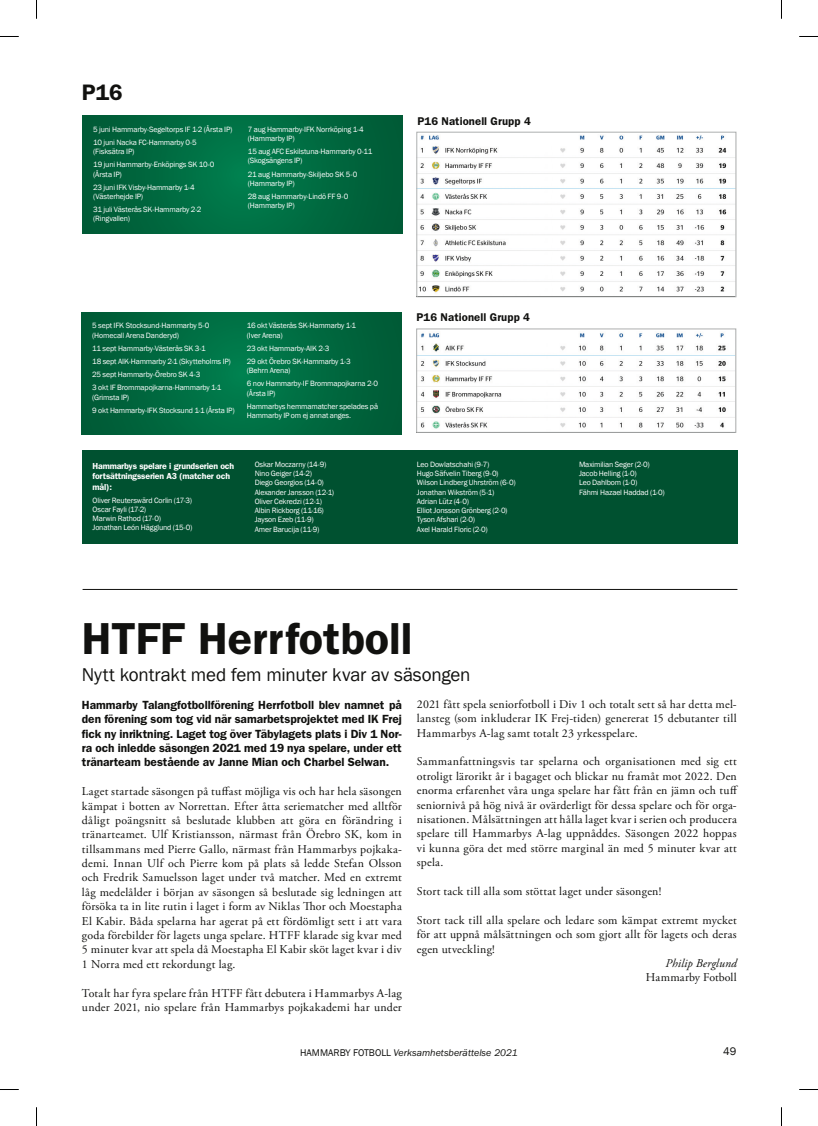
<style>
.page{position:relative;width:818px;height:1126px;background:#fff}
.page>*{position:absolute;margin:0;border:0;box-sizing:border-box;transform-origin:0 0}
.t1{font:600 45px "Franklin Gothic";color:#11110f}
.t2{font:600 22.5px "Franklin Gothic";color:#11110f}
.t3{font:19px "Franklin Gothic";letter-spacing:-.01em;color:#11110f}
.t4{font:11.88px/14.4px "Adobe Garamond Pro";letter-spacing:.02em;color:#11110f;text-align:justify}
.t5{font:600 11.88px/14.4px "Franklin Gothic";color:#11110f;text-align:justify}
.t6{font:italic 11.88px "Adobe Garamond Pro";letter-spacing:.01em;color:#11110f}
.t7{font:600 11.25px "Franklin Gothic";letter-spacing:.01em;color:#11110f}
.t8{font:11.25px "Franklin Gothic";color:#11110f}
.t9{font:italic 10px "Franklin Gothic";color:#11110f}
.t10{font:600 8.75px/10.5px "Franklin Gothic";letter-spacing:-.02em;color:#fff}
.t11{font:7.88px/9.2px "Franklin Gothic";letter-spacing:-.02em;color:#fff}
.s1{font-style:normal}
</style>
<div class="page">
<img style="left:418px;top:135px;width:315px;height:158px">
<div style="left:416px;top:132px;width:319px;height:165px;border:1px solid #adafaf"></div>
<svg style="left:82px;top:115px;width:320px;height:118px;background:#00693f"></svg>
<div style="left:82px;top:451px;width:654px;height:93px;background:#005130"></div>
<img style="left:418px;top:333px;width:315px;height:96px">
<div style="left:416px;top:328px;width:319px;height:104px;border:1px solid #adafaf"></div>
<svg style="left:81px;top:312px;width:320px;height:123px;background:#00693f"></svg>
<hr style="left:82px;top:589px;width:655px;height:1px;background:#11110f">
<svg style="left:0;top:36px;width:19px;height:1px"></svg>
<svg style="left:799px;top:36px;width:18px;height:1px"></svg>
<svg style="left:0;top:1089px;width:19px;height:1px"></svg>
<svg style="left:799px;top:1089px;width:18px;height:1px"></svg>
<svg style="left:36px;top:0;width:1px;height:19px"></svg>
<svg style="left:36px;top:1107px;width:1px;height:18px"></svg>
<h2 class="t2" style="left:82px;top:79px;width:42px">P16</h2>
<p class="t11" style="left:93px;top:123px;width:141px;line-height:13.1px">5 juni Hammarby-Segeltorps IF 1-2 (Årsta IP)<br>10 juni Nacka FC-Hammarby 0-5</p>
<p class="t11" style="left:93px;top:145px;width:123px;line-height:13.1px">(Fisksätra IP)<br>19 juni Hammarby-Enköpings SK 10-0</p>
<p class="t11" style="left:93px;top:167px;width:103px;line-height:13.1px">(Årsta IP)<br>23 juni IFK Visby-Hammarby 1-4</p>
<p class="t11" style="left:93px;top:190px;width:110px;line-height:13.1px">(Västerhejde IP)<br>31 juli Västerås SK-Hammarby 2-2</p>
<p class="t11" style="left:93px;top:214px;width:38px">(Ringvallen)</p>
<p class="t11" style="left:248px;top:125px;width:117px">7 aug Hammarby-IFK Norrköping 1-4 (Hammarby IP)</p>
<p class="t11" style="left:248px;top:147px;width:126px">15 aug AFC Eskilstuna-Hammarby 0-11 (Skogsängens IP)</p>
<p class="t11" style="left:248px;top:169px;width:111px">21 aug Hammarby-Skiljebo SK 5-0 (Hammarby IP)</p>
<p class="t11" style="left:248px;top:192px;width:102px">28 aug Hammarby-Lindö FF 9-0 (Hammarby IP)</p>
<p class="t7" style="left:417px;top:114px;width:115px">P16 Nationell Grupp 4</p>
<p class="t11" style="left:92px;top:321px;width:119px">5 sept IFK Stocksund-Hammarby 5-0 (Homecall Arena Danderyd)</p>
<p class="t11" style="left:92px;top:342px;width:140px;line-height:13.1px">11 sept Hammarby-Västerås SK 3-1<br>18 sept AIK-Hammarby 2-1 (Skytteholms IP)<br>25 sept Hammarby-Örebro SK 4-3<br>3 okt IF Brommapojkarna-Hammarby 1-1</p>
<p class="t11" style="left:92px;top:390px;width:144px;line-height:13.1px">(Grimsta IP)<br>9 okt Hammarby-IFK Stocksund 1-1 (Årsta IP)</p>
<p class="t11" style="left:247px;top:321px;width:111px">16 okt Västerås SK-Hammarby 1-1 (Iver Arena)</p>
<p class="t11" style="left:247px;top:342px;width:105px;line-height:13.1px">23 okt Hammarby-AIK 2-3<br>29 okt Örebro SK-Hammarby 1-3</p>
<p class="t11" style="left:247px;top:364px;width:133px;line-height:13.1px">(Behrn Arena)<br>6 nov Hammarby-IF Brommapojkarna 2-0</p>
<p class="t11" style="left:247px;top:386px;width:133px;line-height:13.1px">(Årsta IP)<br>Hammarbys hemmamatcher spelades på</p>
<p class="t11" style="left:247px;top:411px;width:106px">Hammarby IP om ej annat anges.</p>
<p class="t7" style="left:416px;top:311px;width:115px">P16 Nationell Grupp 4</p>
<p class="t10" style="left:92px;top:460px;width:143px">Hammarbys spelare i grundserien och fortsättningsserien A3 (matcher och mål):</p>
<p class="t11" style="left:92px;top:495px;width:101px">Oliver Reuterswärd Corlin (17-3)<br>Oscar Fayli (17-2)<br>Marwin Rathod (17-0)<br>Jonathan León Hägglund (15-0)</p>
<p class="t11" style="left:254px;top:460px;width:81px">Oskar Moczarny (14-9)<br>Nino Geiger (14-2)<br>Diego Georgios (14-0)<br>Alexander Jansson (12-1)<br>Oliver Cekredzi (12-1)<br>Albin Rickborg (11-16)<br>Jayson Ezeb (11-9)<br>Amer Barucija (11-9)</p>
<p class="t11" style="left:416px;top:460px;width:100px">Leo Dowlatschahi (9-7)<br>Hugo Säfvelin Tiberg (9-0)<br>Wilson Lindberg Uhrström (6-0)<br>Jonathan Wikström (5-1)<br>Adrian Lütz (4-0)<br>Elliot Jonsson Grönberg (2-0)<br>Tyson Afshari (2-0)<br>Axel Harald Floric (2-0)</p>
<p class="t11" style="left:578px;top:460px;width:87px">Maximilian Seger (2-0)<br>Jacob Helling (1-0)<br>Leo Dahlbom (1-0)<br>Fähmi Hazael Haddad (1-0)</p>
<h1 class="t1" style="left:82px;top:611px;width:332px">HTFF Herrfotboll</h1>
<h3 class="t3" style="left:82px;top:663px;width:390px">Nytt kontrakt med fem minuter kvar av säsongen</h3>
<p class="t5" style="left:82px;top:697px;width:321px">Hammarby Talangfotbollförening Herrfotboll blev namnet på den förening som tog vid när samarbetsprojektet med IK Frej fick ny inriktning. Laget tog över Täbylagets plats i Div 1 Nor&shy;ra och inledde säsongen 2021 med 19 nya spelare, under ett tränarteam bestående av Janne Mian och Charbel Selwan.</p>
<p class="t4" style="left:82px;top:784px;width:321px">Laget startade säsongen på tuffast möjliga vis och har hela säsongen kämpat i botten av Norrettan. Efter åtta seriematcher med alltför dåligt poängsnitt så beslutade klubben att göra en förändring i tränarteamet. Ulf Kristiansson, närmast från Örebro SK, kom in tillsammans med Pierre Gallo, närmast från Hammarbys pojkaka&shy;demi. Innan Ulf och Pierre kom på plats så ledde Stefan Olsson och Fredrik Samuelsson laget under två matcher. Med en extremt låg medelålder i början av säsongen så beslutade sig ledningen att försöka ta in lite rutin i laget i form av Niklas Thor och Moestapha El Kabir. Båda spelarna har agerat på ett fördömligt sett i att vara goda förebilder för lagets unga spelare. HTFF klarade sig kvar med 5 minuter kvar att spela då Moestapha El Kabir sköt laget kvar i div 1 Norra med ett rekordungt lag.</p>
<p class="t4" style="left:82px;top:985px;width:321px">Totalt har fyra spelare från HTFF fått debutera i Hammarbys A-lag under 2021, nio spelare från Hammarbys pojkakademi har under</p>
<p class="t4" style="left:416px;top:697px;width:321px">2021 fått spela seniorfotboll i Div 1 och totalt sett så har detta mel&shy;lansteg (som inkluderar IK Frej-tiden) genererat 15 debutanter till Hammarbys A-lag samt totalt 23 yrkesspelare.</p>
<p class="t4" style="left:416px;top:754px;width:322px">Sammanfattningsvis tar spelarna och organisationen med sig ett otroligt lärorikt år i bagaget och blickar nu framåt mot 2022. Den enorma erfarenhet våra unga spelare har fått från en jämn och tuff seniornivå på hög nivå är ovärderligt för dessa spelare och för orga&shy;nisationen. Målsättningen att hålla laget kvar i serien och producera spelare till Hammarbys A-lag uppnåddes. Säsongen 2022 hoppas vi kunna göra det med större marginal än med 5 minuter kvar att spela.</p>
<p class="t4" style="left:416px;top:884px;width:246px">Stort tack till alla som stöttat laget under säsongen!</p>
<p class="t4" style="left:416px;top:913px;width:321px">Stort tack till alla spelare och ledare som kämpat extremt mycket för att uppnå målsättningen och som gjort allt för lagets och deras egen utveckling!</p>
<p class="t6" style="left:665px;top:955px;width:73px">Philip Berglund</p>
<p class="t4" style="left:645px;top:970px;width:92px">Hammarby Fotboll</p>
<p class="t9" style="left:300px;top:1046px;width:219px"><span class="s1">HAMMARBY FOTBOLL</span> Verksamhetsberättelse 2021</p>
<p class="t8" style="left:722px;top:1044px;width:15px">49</p>
</div>
